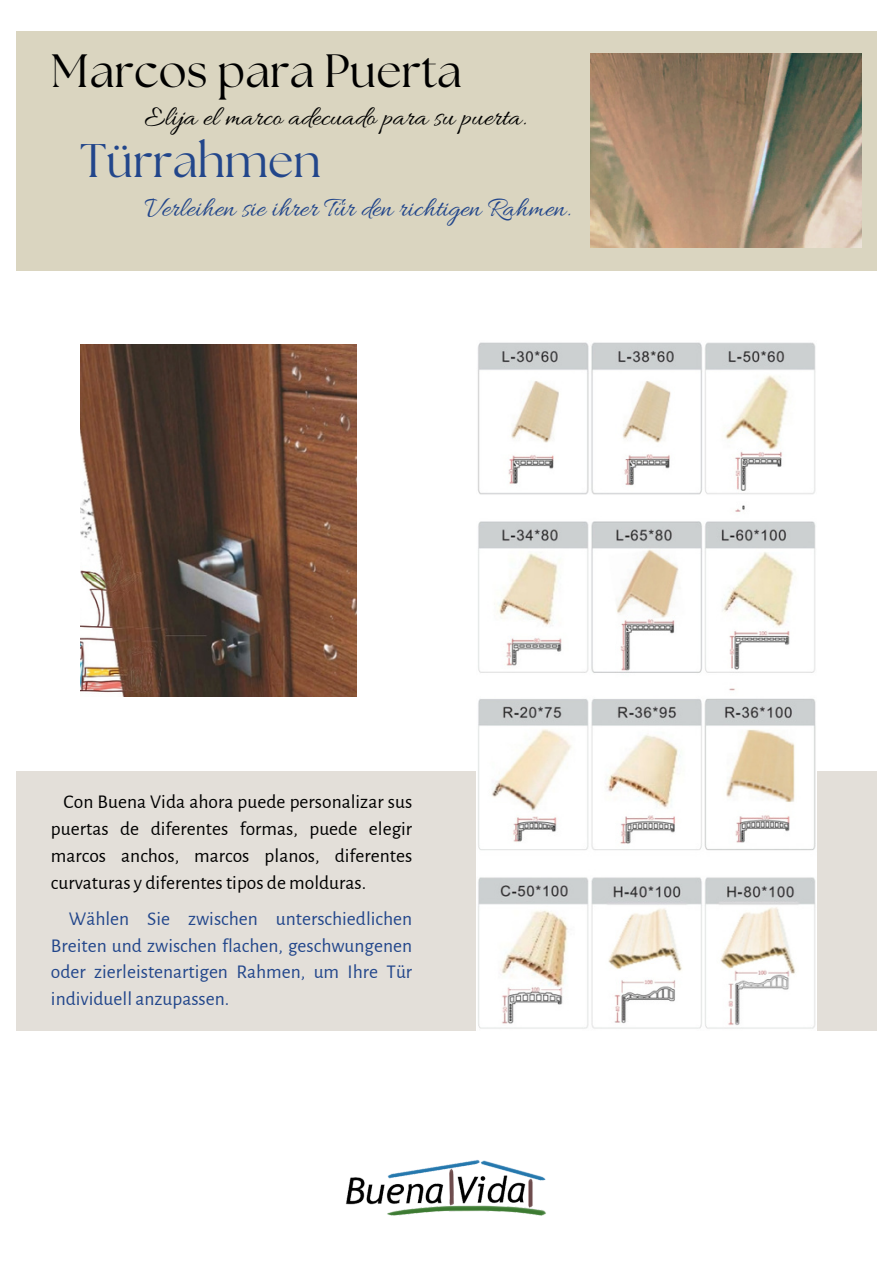
<style>
.page{position:relative;width:893px;height:1264px;background:#fff}
.page>*{position:absolute;margin:0;border:0;box-sizing:border-box;transform-origin:0 0}
.t1{font:47.1px "The Seasons";color:#22468b}
.t2{font:46.65px "The Seasons";color:#000}
.t3{font:28.35px "Allura";color:#22468b}
.t4{font:28.35px "Allura";color:#000}
.t5{font:19.5px/27px "Alegreya Sans";color:#000;text-align:justify}
.t6{font:19.5px/26.8px "Alegreya Sans";color:#22468b;text-align:justify}
</style>
<div class="page">
<div style="left:16px;top:31px;width:860px;height:239px;background:#dad5c0"></div>
<img style="left:80px;top:345px;width:277px;height:351px">
<img style="left:590px;top:54px;width:271px;height:193px">
<div style="left:16px;top:770px;width:860px;height:260px;background:#e3dfd9"></div>
<img style="left:476px;top:342px;width:340px;height:688px">
<img style="left:345px;top:1159px;width:201px;height:57px">
<p class="t2" style="left:51px;top:50px;width:412px">Marcos para Puerta</p>
<p class="t1" style="left:80px;top:139px;width:242px">Türrahmen</p>
<p class="t4" style="left:144px;top:101px;width:383px">Elija el marco adecuado para su puerta.</p>
<p class="t3" style="left:144px;top:192px;width:428px">Verleihen sie ihrer Tür den richtigen Rahmen.</p>
<p class="t5" style="left:51px;top:788px;width:363px;text-indent:13px">Con Buena Vida ahora puede personalizar sus puertas de diferentes formas, puede elegir marcos anchos, marcos planos, diferentes curvaturas y diferentes tipos de molduras.</p>
<p class="t6" style="left:51px;top:905px;width:363px;text-indent:18px">Wählen Sie zwischen unterschiedlichen Breiten und zwischen flachen, geschwungenen oder zierleistenartigen Rahmen, um Ihre Tür individuell anzupassen.</p>
</div>
